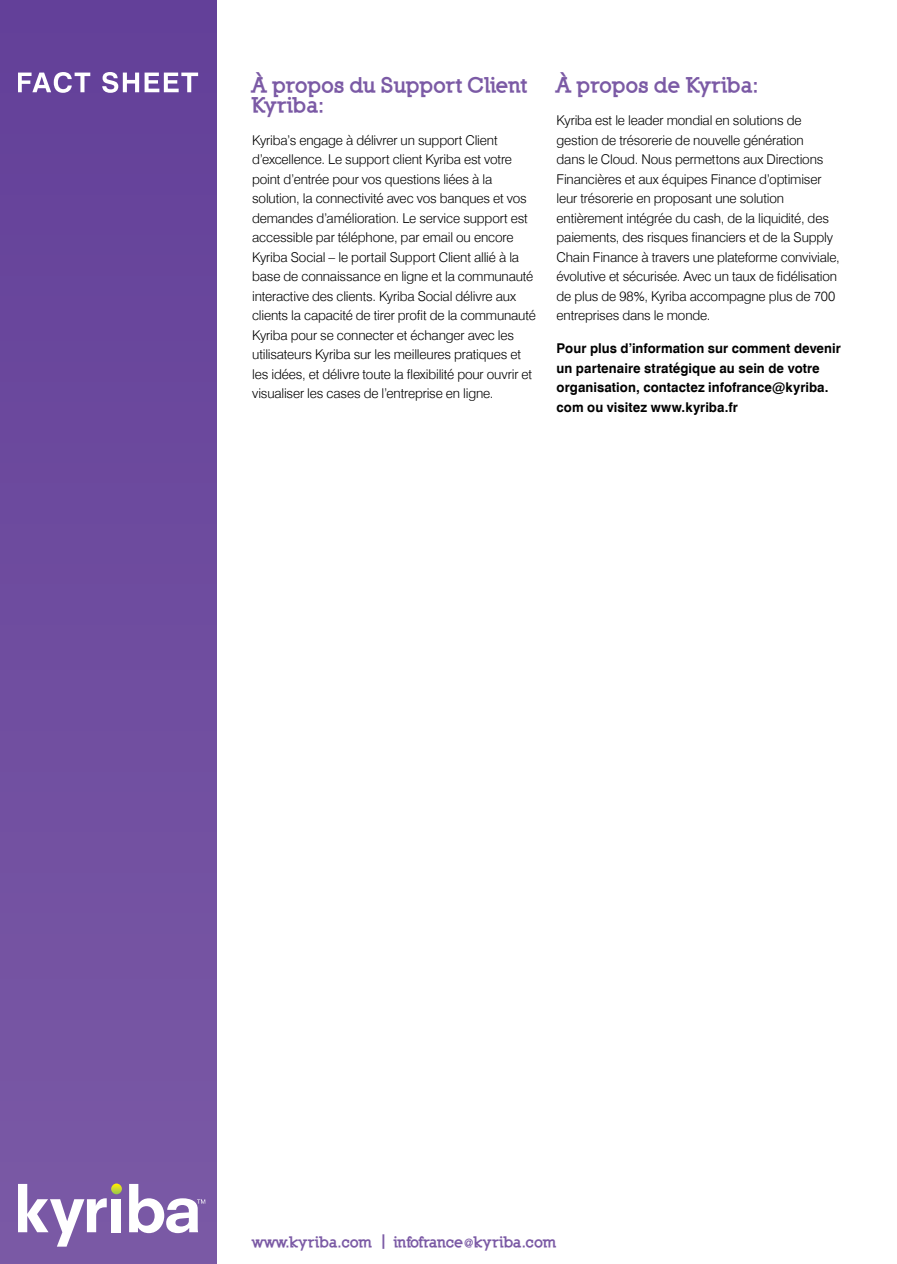
<style>
.page{position:relative;width:897px;height:1264px;background:#fff}
.page>*{position:absolute;margin:0;border:0;box-sizing:border-box;transform-origin:0 0}
.t1{font:900 21px/19.5px "Nilland";letter-spacing:-.01em;color:#7b5aa5}
.t2{font:900 15px "Nilland";color:#7b5aa5}
.t3{font:300 13.5px/19.5px "Swiss 721 BT";letter-spacing:-.01em;color:#000}
.t4{font:700 13.5px/19.5px "Swiss 721 BT";letter-spacing:.005em;color:#000}
</style>
<div class="page">
<div style="left:0;top:0;width:216px;height:1264px;background:#6e4c9f"></div>
<svg style="left:18px;top:72px;width:72px;height:21px"></svg>
<svg style="left:102px;top:72px;width:96px;height:21px"></svg>
<svg style="left:18px;top:1183px;width:104px;height:63px"></svg>
<svg style="left:129px;top:1184px;width:76px;height:49px"></svg>
<h1 class="t1" style="left:252px;top:76px;width:276px">À propos du Support Client<br>Kyriba:</h1>
<p class="t3" style="left:252px;top:130px;width:285px">Kyriba’s engage à délivrer un support Client d’excellence. Le support client Kyriba est votre point d’entrée pour vos questions liées à la solution, la connectivité avec vos banques et vos demandes d’amélioration. Le service support est accessible par téléphone, par email ou encore Kyriba Social – le portail Support Client allié à la base de connaissance en ligne et la communauté interactive des clients. Kyriba Social délivre aux clients la capacité de tirer profit de la communauté Kyriba pour se connecter et échanger avec les utilisateurs Kyriba sur les meilleures pratiques et les idées, et délivre toute la flexibilité pour ouvrir et visualiser les cases de l’entreprise en ligne.</p>
<h1 class="t1" style="left:556px;top:76px;width:203px">À propos de Kyriba:</h1>
<p class="t3" style="left:556px;top:111px;width:285px">Kyriba est le leader mondial en solutions de gestion de trésorerie de nouvelle génération<br>dans le Cloud. Nous permettons aux Directions Financières et aux équipes Finance d’optimiser leur trésorerie en proposant une solution entièrement intégrée du cash, de la liquidité, des paiements, des risques financiers et de la Supply Chain Finance à travers une plateforme conviviale, évolutive et sécurisée. Avec un taux de fidélisation de plus de 98%, Kyriba accompagne plus de 700 entreprises dans le monde.</p>
<p class="t4" style="left:556px;top:339px;width:286px">Pour plus d’information sur comment devenir un partenaire stratégique au sein de votre organisation, contactez infofrance@kyriba. com ou visitez www.kyriba.fr</p>
<p class="t2" style="left:252px;top:1232px;width:306px">www.kyriba.com | infofrance@kyriba.com</p>
</div>
